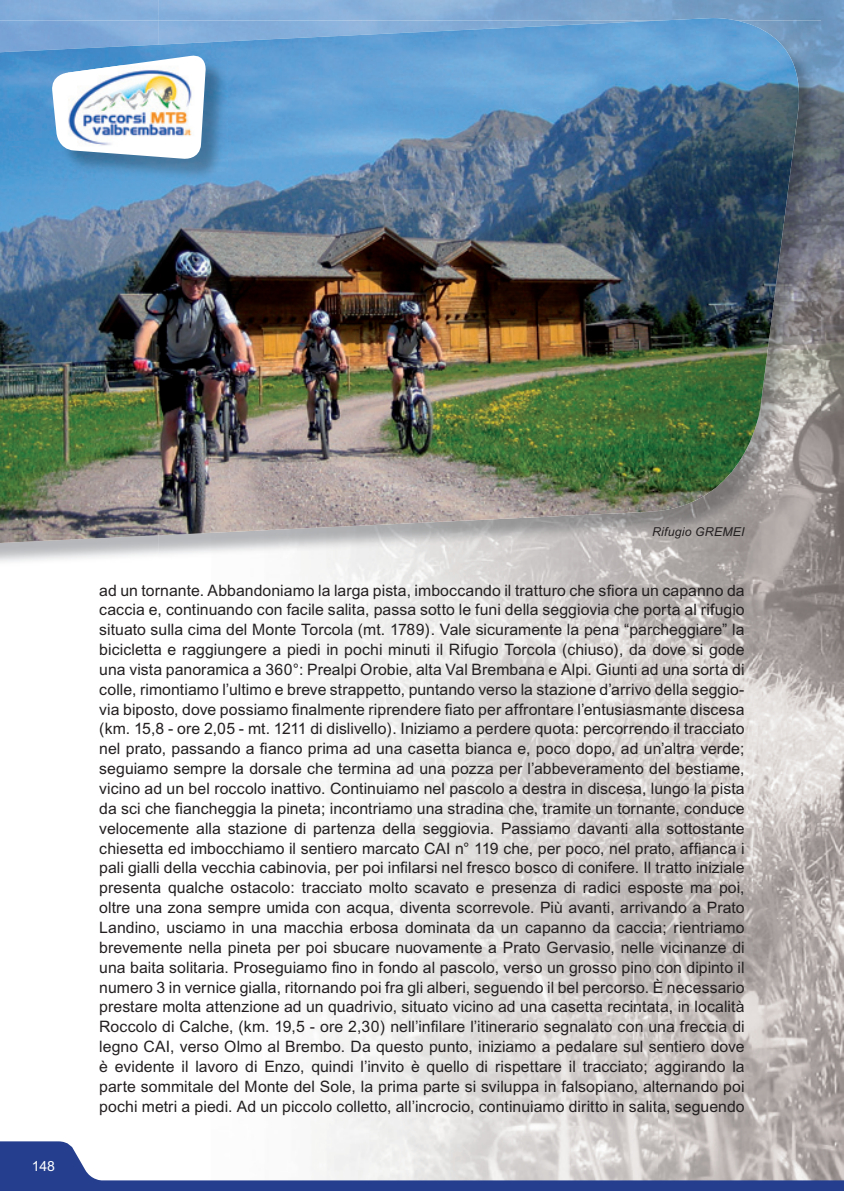
<style>
.page{position:relative;width:844px;height:1191px;background:#fff}
.page>*{position:absolute;margin:0;border:0;box-sizing:border-box;transform-origin:0 0}
.t1{font:15.75px/19.8px "M Arial";letter-spacing:.005em;color:#231f20;text-align:justify}
.t2{font:14px "M Arial";color:#fff}
.t3{font:italic 12.25px "M Arial";letter-spacing:.02em;color:#231f20}
</style>
<div class="page">
<img style="left:302px;top:583px;width:541px;height:558px">
<div style="left:0;top:0;width:159px;height:18px;background:#84addb"></div>
<img style="left:159px;top:0;width:684px;height:58px">
<img style="left:782px;top:58px;width:61px;height:525px">
<img style="left:318px;top:569px;width:464px;height:14px">
<img style="left:802px;top:20px;width:18px;height:61px">
<img style="left:761px;top:81px;width:59px;height:488px">
<img style="left:701px;top:543px;width:60px;height:26px">
<img style="left:640px;top:543px;width:61px;height:26px">
<img style="left:159px;top:543px;width:481px;height:26px">
<img style="left:0;top:18px;width:802px;height:525px">
<svg style="left:843px;top:0;width:1px;height:52px"></svg>
<svg style="left:0;top:1141px;width:843px;height:50px"></svg>
<img style="left:55px;top:58px;width:173px;height:123px">
<svg style="left:51px;top:54px;width:155px;height:106px"></svg>
<img style="left:68px;top:65px;width:126px;height:83px">
<p class="t2" style="left:32px;top:1158px;width:25px">148</p>
<p class="t3" style="left:652px;top:525px;width:94px">Rifugio GREMEI</p>
<p class="t1" style="left:99px;top:580px;width:646px">ad un tornante. Abbandoniamo la larga pista, imboccando il tratturo che sfiora un capanno da caccia e, continuando con facile salita, passa sotto le funi della seggiovia che porta al rifugio situato sulla cima del Monte Torcola (mt. 1789). Vale sicuramente la pena “parcheggiare” la bicicletta e raggiungere a piedi in pochi minuti il Rifugio Torcola (chiuso), da dove si gode una vista panoramica a 360°: Prealpi Orobie, alta Val Brembana e Alpi. Giunti ad una sorta di colle, rimontiamo l’ultimo e breve strappetto, puntando verso la stazione d’arrivo della seggio&shy;via biposto, dove possiamo finalmente riprendere fiato per affrontare l’entusiasmante discesa (km. 15,8 - ore 2,05 - mt. 1211 di dislivello). Iniziamo a perdere quota: percorrendo il tracciato nel prato, passando a fianco prima ad una casetta bianca e, poco dopo, ad un’altra verde; seguiamo sempre la dorsale che termina ad una pozza per l’abbeveramento del bestiame, vicino ad un bel roccolo inattivo. Continuiamo nel pascolo a destra in discesa, lungo la pista da sci che fiancheggia la pineta; incontriamo una stradina che, tramite un tornante, conduce velocemente alla stazione di partenza della seggiovia. Passiamo davanti alla sottostante chiesetta ed imbocchiamo il sentiero marcato CAI n° 119 che, per poco, nel prato, affianca i pali gialli della vecchia cabinovia, per poi infilarsi nel fresco bosco di conifere. Il tratto iniziale presenta qualche ostacolo: tracciato molto scavato e presenza di radici esposte ma poi, oltre una zona sempre umida con acqua, diventa scorrevole. Più avanti, arrivando a Prato Landino, usciamo in una macchia erbosa dominata da un capanno da caccia; rientriamo brevemente nella pineta per poi sbucare nuovamente a Prato Gervasio, nelle vicinanze di una baita solitaria. Proseguiamo fino in fondo al pascolo, verso un grosso pino con dipinto il numero 3 in vernice gialla, ritornando poi fra gli alberi, seguendo il bel percorso. È necessario prestare molta attenzione ad un quadrivio, situato vicino ad una casetta recintata, in località Roccolo di Calche, (km. 19,5 - ore 2,30) nell’infilare l’itinerario segnalato con una freccia di legno CAI, verso Olmo al Brembo. Da questo punto, iniziamo a pedalare sul sentiero dove è evidente il lavoro di Enzo, quindi l’invito è quello di rispettare il tracciato; aggirando la parte sommitale del Monte del Sole, la prima parte si sviluppa in falsopiano, alternando poi pochi metri a piedi. Ad un piccolo colletto, all’incrocio, continuiamo diritto in salita, seguendo</p>
</div>
